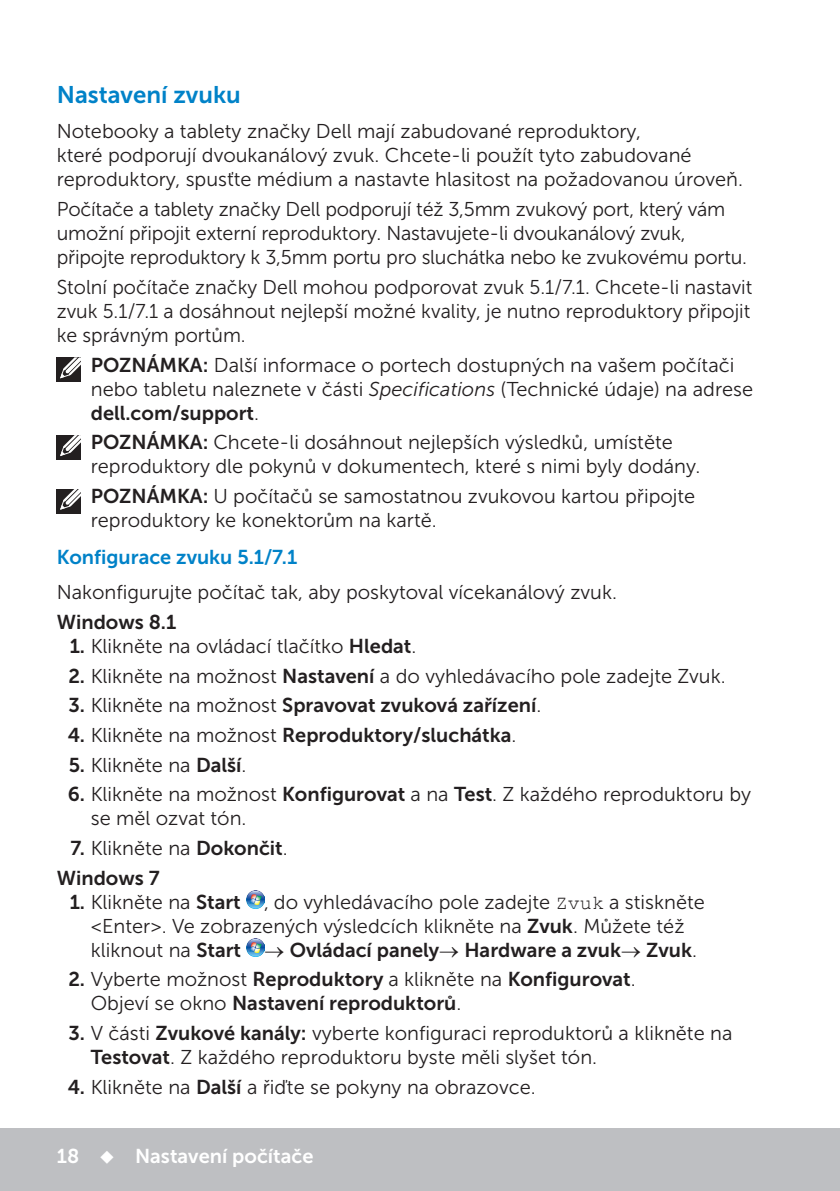
<style>
.page{position:relative;width:840px;height:1191px;background:#fff}
.page>*{position:absolute;margin:0;border:0;box-sizing:border-box;transform-origin:0 0}
.Head2{font:24px "Museo Sans For Dell 700";color:#0082c8}
.Paragraph{font:20px/24px "Museo Sans For Dell 300";color:#231f20}
.Note{font:20px/24px "Museo Sans For Dell 300";color:#231f20}
.Paragraph-2{font:20px/24px "Museo Sans For Dell 700";color:#231f20}
.Head3{font:20px "Museo Sans For Dell 700";color:#0082c8}
.t1{font:20px "Museo Sans For Dell 700";color:#fff}
.s1{font-family:"Museo Sans For Dell 700"}
.s2{font-style:italic}
.s3{font-family:"Museo Sans For Dell 300"}
.s4{font-family:"Courier New"}
</style>
<div class="page">
<div style="left:0;top:1128px;width:839px;height:63px;background:#bebfc2"></div>
<img style="left:246px;top:890px;width:18px;height:18px">
<img style="left:246px;top:938px;width:18px;height:18px">
<div style="left:57px;top:357px;width:24px;height:25px;background:#231f20"></div>
<svg style="left:60px;top:357px;width:21px;height:22px"></svg>
<div style="left:57px;top:435px;width:24px;height:24px;background:#231f20"></div>
<svg style="left:60px;top:435px;width:21px;height:21px"></svg>
<div style="left:57px;top:489px;width:24px;height:24px;background:#231f20"></div>
<svg style="left:60px;top:489px;width:21px;height:21px"></svg>
<p class="Head2" style="left:57px;top:81px;width:185px">Nastavení zvuku</p>
<p class="Paragraph" style="left:57px;top:120px;width:687px">Notebooky a tablety značky Dell mají zabudované reproduktory,<br>které podporují dvoukanálový zvuk. Chcete-li použít tyto zabudované reproduktory, spusťte médium a nastavte hlasitost na požadovanou úroveň.</p>
<p class="Paragraph" style="left:57px;top:197px;width:691px">Počítače a tablety značky Dell podporují též 3,5mm zvukový port, který vám umožní připojit externí reproduktory. Nastavujete-li dvoukanálový zvuk, připojte reproduktory k 3,5mm portu pro sluchátka nebo ke zvukovému portu.</p>
<p class="Paragraph" style="left:57px;top:275px;width:696px;text-align:justify">Stolní počítače značky Dell mohou podporovat zvuk 5.1/7.1. Chcete-li nastavit zvuk 5.1/7.1 a dosáhnout nejlepší možné kvality, je nutno reproduktory připojit ke správným portům.</p>
<p class="Note" style="left:91px;top:353px;width:663px"><span class="s1">POZNÁMKA:</span> Další informace o portech dostupných na vašem počítači nebo tabletu naleznete v části <span class="s2">Specifications</span> (Technické údaje) na adrese <span class="s1">dell.com/support</span>.</p>
<p class="Note" style="left:91px;top:430px;width:611px"><span class="s1">POZNÁMKA:</span> Chcete-li dosáhnout nejlepších výsledků, umístěte reproduktory dle pokynů v dokumentech, které s nimi byly dodány.</p>
<p class="Note" style="left:91px;top:484px;width:605px"><span class="s1">POZNÁMKA:</span> U počítačů se samostatnou zvukovou kartou připojte reproduktory ke konektorům na kartě.</p>
<p class="Head3" style="left:57px;top:546px;width:242px">Konfigurace zvuku 5.1/7.1</p>
<p class="Paragraph" style="left:57px;top:580px;width:561px">Nakonfigurujte počítač tak, aby poskytoval vícekanálový zvuk.</p>
<p class="Paragraph-2" style="left:57px;top:610px;width:121px">Windows 8.1</p>
<p class="Paragraph" style="left:70px;top:634px;width:348px"><span class="s1">1.</span> Klikněte na ovládací tlačítko <span class="s1">Hledat</span>.</p>
<p class="Paragraph" style="left:68px;top:664px;width:658px"><span class="s1">2.</span> Klikněte na možnost <span class="s1">Nastavení</span> a do vyhledávacího pole zadejte Zvuk.</p>
<p class="Paragraph-2" style="left:69px;top:693px;width:474px">3. <span class="s3">Klikněte na možnost</span> Spravovat zvuková zařízení<span class="s3">.</span></p>
<p class="Paragraph-2" style="left:68px;top:723px;width:450px">4. <span class="s3">Klikněte na možnost</span> Reproduktory/sluchátka<span class="s3">.</span></p>
<p class="Paragraph" style="left:69px;top:753px;width:179px"><span class="s1">5.</span> Klikněte na <span class="s1">Další</span>.</p>
<p class="Paragraph" style="left:91px;top:782px;width:661px;text-indent:-23px"><span class="s1">6.</span> Klikněte na možnost <span class="s1">Konfigurovat</span> a na <span class="s1">Test</span>. Z každého reproduktoru by se měl ozvat tón.</p>
<p class="Paragraph" style="left:70px;top:836px;width:219px"><span class="s1">7.</span> Klikněte na <span class="s1">Dokončit</span>.</p>
<p class="Paragraph-2" style="left:57px;top:866px;width:104px">Windows 7</p>
<p class="Paragraph" style="left:91px;top:890px;width:615px;text-indent:-21px"><span class="s1">1.</span> Klikněte na <span class="s1">Start</span> , do vyhledávacího pole zadejte <span class="s4">Zvuk</span> a stiskněte &lt;Enter&gt;. Ve zobrazených výsledcích klikněte na <span class="s1">Zvuk</span>. Můžete též kliknout na <span class="s1">Start</span> → <span class="s1">Ovládací panely</span>→ <span class="s1">Hardware a zvuk</span>→ <span class="s1">Zvuk</span>.</p>
<p class="Paragraph-2" style="left:91px;top:967px;width:546px;text-indent:-22px">2. <span class="s3">Vyberte možnost</span> Reproduktory <span class="s3">a klikněte na</span> Konfigurovat<span class="s3">.<br>Objeví se okno</span> Nastavení reproduktorů<span class="s3">.</span></p>
<p class="Paragraph" style="left:91px;top:1021px;width:642px;text-indent:-22px"><span class="s1">3.</span> V části <span class="s1">Zvukové kanály:</span> vyberte konfiguraci reproduktorů a klikněte na<br><span class="s1">Testovat</span>. Z každého reproduktoru byste měli slyšet tón.</p>
<p class="Paragraph" style="left:68px;top:1075px;width:469px"><span class="s1">4.</span> Klikněte na <span class="s1">Další</span> a řiďte se pokyny na obrazovce.</p>
<p class="t1" style="left:57px;top:1144px;width:258px">18 ◆ Nastavení počítače</p>
</div>
